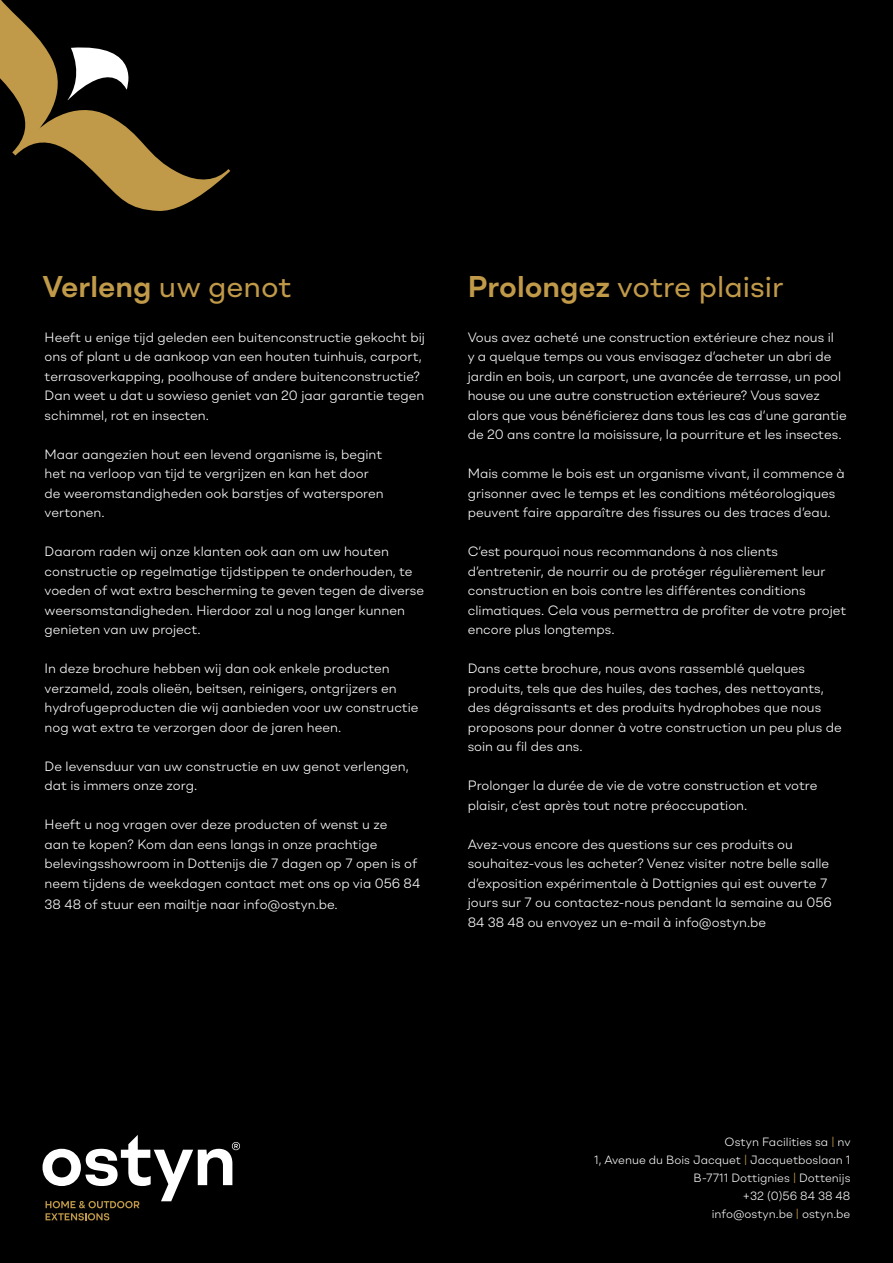
<style>
.page{position:relative;width:893px;height:1263px;background:#000}
.page>*{position:absolute;margin:0;border:0;box-sizing:border-box;transform-origin:0 0}
.t1{font:30px "Shape";color:#c09949}
.t2{font:600 30px "Shape";color:#c09949}
.t3{font:300 13.5px/19.5px "Shape";color:#fff}
.t4{font:300 12px/18px "Shape";color:#f6f6f6;text-align:right}
.s1{font-weight:400}
.s2{font-weight:600}
.s3{color:#c09949}
</style>
<div class="page">
<svg style="left:43px;top:1135px;width:197px;height:85px"></svg>
<svg style="left:0;top:0;width:230px;height:212px;background:#3b311c"></svg>
<h1 class="t2" style="left:43px;top:267px;width:251px">Verleng <span class="s1">uw genot</span></h1>
<h1 class="t1" style="left:468px;top:267px;width:317px"><span class="s2">Prolongez</span> votre plaisir</h1>
<p class="t3" style="left:45px;top:327px;width:382px">Heeft u enige tijd geleden een buitenconstructie gekocht bij ons of plant u de aankoop van een houten tuinhuis, carport, terrasoverkapping, poolhouse of andere buitenconstructie?<br>Dan weet u dat u sowieso geniet van 20 jaar garantie tegen schimmel, rot en insecten.</p>
<p class="t3" style="left:45px;top:444px;width:341px">Maar aangezien hout een levend organisme is, begint het na verloop van tijd te vergrijzen en kan het door de weeromstandigheden ook barstjes of watersporen vertonen.</p>
<p class="t3" style="left:45px;top:542px;width:381px">Daarom raden wij onze klanten ook aan om uw houten constructie op regelmatige tijdstippen te onderhouden, te voeden of wat extra bescherming te geven tegen de diverse weersomstandigheden. Hierdoor zal u nog langer kunnen genieten van uw project.</p>
<p class="t3" style="left:45px;top:659px;width:375px">In deze brochure hebben wij dan ook enkele producten verzameld, zoals olieën, beitsen, reinigers, ontgrijzers en hydrofugeproducten die wij aanbieden voor uw constructie nog wat extra te verzorgen door de jaren heen.</p>
<p class="t3" style="left:45px;top:756px;width:366px">De levensduur van uw constructie en uw genot verlengen, dat is immers onze zorg.</p>
<p class="t3" style="left:45px;top:815px;width:377px">Heeft u nog vragen over deze producten of wenst u ze<br>aan te kopen? Kom dan eens langs in onze prachtige belevingsshowroom in Dottenijs die 7 dagen op 7 open is of neem tijdens de weekdagen contact met ons op via 056 84</p>
<p class="t3" style="left:45px;top:894px;width:295px">38 48 of stuur een mailtje naar info@ostyn.be.</p>
<p class="t3" style="left:468px;top:327px;width:381px">Vous avez acheté une construction extérieure chez nous il<br>y a quelque temps ou vous envisagez d’acheter un abri de jardin en bois, un carport, une avancée de terrasse, un pool house ou une autre construction extérieure? Vous savez alors que vous bénéficierez dans tous les cas d’une garantie de 20 ans contre la moisissure, la pourriture et les insectes.</p>
<p class="t3" style="left:468px;top:464px;width:378px">Mais comme le bois est un organisme vivant, il commence à grisonner avec le temps et les conditions météorologiques peuvent faire apparaître des fissures ou des traces d’eau.</p>
<p class="t3" style="left:468px;top:542px;width:380px">C’est pourquoi nous recommandons à nos clients d’entretenir, de nourrir ou de protéger régulièrement leur construction en bois contre les différentes conditions climatiques. Cela vous permettra de profiter de votre projet encore plus longtemps.</p>
<p class="t3" style="left:468px;top:659px;width:375px">Dans cette brochure, nous avons rassemblé quelques produits, tels que des huiles, des taches, des nettoyants, des dégraissants et des produits hydrophobes que nous proposons pour donner à votre construction un peu plus de soin au fil des ans.</p>
<p class="t3" style="left:468px;top:776px;width:351px">Prolonger la durée de vie de votre construction et votre plaisir, c’est après tout notre préoccupation.</p>
<p class="t3" style="left:468px;top:834px;width:366px">Avez-vous encore des questions sur ces produits ou souhaitez-vous les acheter? Venez visiter notre belle salle d’exposition expérimentale à Dottignies qui est ouverte 7 jours sur 7 ou contactez-nous pendant la semaine au 056<br>84 38 48 ou envoyez un e-mail à info@ostyn.be</p>
<p class="t4" style="left:594px;top:1132px;width:258px">Ostyn Facilities sa <span class="s3">|</span> nv<br>1, Avenue du Bois Jacquet <span class="s3">|</span> Jacquetboslaan 1<br>B-7711 Dottignies <span class="s3">|</span> Dottenijs<br>+32 (0)56 84 38 48<br>info@ostyn.be <span class="s3">|</span> ostyn.be</p>
</div>
